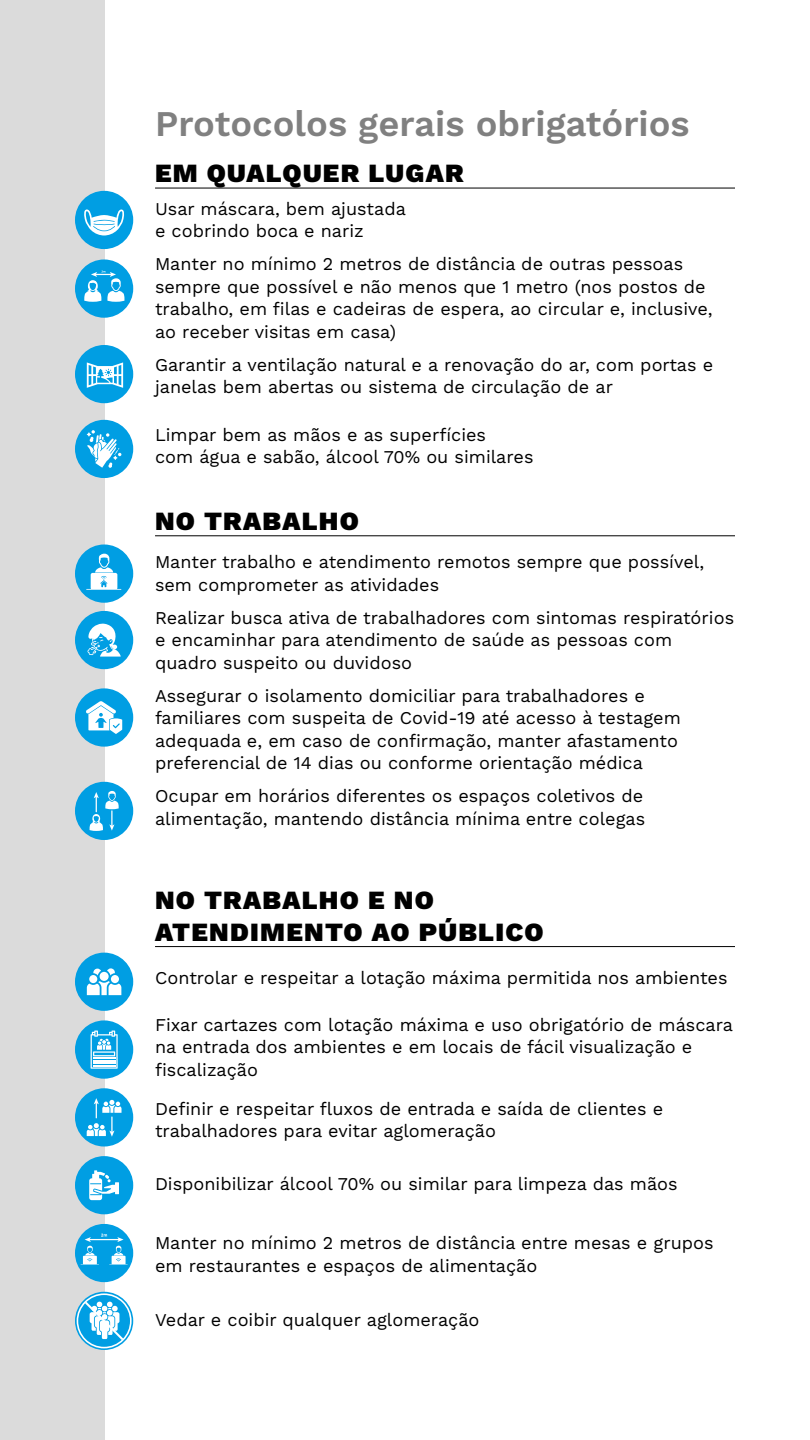
<style>
.page{position:relative;width:810px;height:1440px;background:#fff}
.page>*{position:absolute;margin:0;border:0;box-sizing:border-box;transform-origin:0 0}
.t1{font:600 36.15px "Work Sans";color:#808080}
.t2{font:900 26.25px/31.5px "Work Sans";letter-spacing:.05em;color:#000}
.t3{font:18px/22.5px "Work Sans";color:#000}
</style>
<div class="page">
<div style="left:0;top:0;width:104px;height:1440px;background:#dbdbdb"></div>
<hr style="left:155px;top:188px;width:580px;height:1px;background:#000">
<hr style="left:155px;top:535px;width:580px;height:1px;background:#000">
<hr style="left:155px;top:946px;width:580px;height:1px;background:#000">
<div style="left:75px;top:420px;width:58px;height:58px;background:#009ee3;border-radius:50%"></div>
<svg style="left:87px;top:430px;width:34px;height:38px"></svg>
<div style="left:75px;top:191px;width:58px;height:58px;background:#009ee3;border-radius:50%"></div>
<svg style="left:84px;top:210px;width:40px;height:26px"></svg>
<div style="left:75px;top:259px;width:58px;height:59px;background:#009ee3;border-radius:50%"></div>
<svg style="left:84px;top:271px;width:41px;height:31px"></svg>
<div style="left:75px;top:782px;width:58px;height:58px;background:#009ee3;border-radius:50%"></div>
<svg style="left:90px;top:791px;width:29px;height:40px"></svg>
<div style="left:75px;top:345px;width:58px;height:58px;background:#009ee3;border-radius:50%"></div>
<svg style="left:87px;top:362px;width:36px;height:26px"></svg>
<div style="left:75px;top:611px;width:58px;height:58px;background:#009ee3;border-radius:50%"></div>
<svg style="left:87px;top:623px;width:34px;height:34px"></svg>
<div style="left:75px;top:545px;width:58px;height:58px;background:#009ee3;border-radius:50%"></div>
<svg style="left:86px;top:554px;width:35px;height:36px"></svg>
<div style="left:75px;top:688px;width:58px;height:59px;background:#009ee3;border-radius:50%"></div>
<svg style="left:86px;top:701px;width:36px;height:33px"></svg>
<div style="left:75px;top:953px;width:58px;height:58px;background:#009ee3;border-radius:50%"></div>
<div style="left:89px;top:975px;width:8px;height:8px;background:#fff;border-radius:50%"></div>
<div style="left:111px;top:975px;width:8px;height:8px;background:#fff;border-radius:50%"></div>
<div style="left:100px;top:972px;width:9px;height:9px;background:#fff;border-radius:50%"></div>
<svg style="left:87px;top:981px;width:34px;height:14px"></svg>
<svg style="left:107px;top:968px;width:8px;height:7px"></svg>
<svg style="left:93px;top:969px;width:8px;height:6px"></svg>
<div style="left:75px;top:1020px;width:58px;height:59px;background:#009ee3;border-radius:50%"></div>
<svg style="left:91px;top:1031px;width:27px;height:38px"></svg>
<div style="left:75px;top:1088px;width:58px;height:59px;background:#009ee3;border-radius:50%"></div>
<svg style="left:87px;top:1098px;width:35px;height:39px"></svg>
<div style="left:75px;top:1156px;width:58px;height:58px;background:#009ee3;border-radius:50%"></div>
<svg style="left:89px;top:1170px;width:30px;height:30px"></svg>
<div style="left:75px;top:1224px;width:58px;height:58px;background:#009ee3;border-radius:50%"></div>
<svg style="left:81px;top:1234px;width:47px;height:31px"></svg>
<svg style="left:75px;top:1292px;width:58px;height:58px"></svg>
<svg style="left:77px;top:1293px;width:55px;height:55px"></svg>
<h1 class="t1" style="left:155px;top:103px;width:536px">Protocolos gerais obrigatórios</h1>
<h2 class="t2" style="left:155px;top:159px;width:310px">EM QUALQUER LUGAR</h2>
<p class="t3" style="left:155px;top:198px;width:252px">Usar máscara, bem ajustada e cobrindo boca e nariz</p>
<p class="t3" style="left:155px;top:254px;width:559px">Manter no mínimo 2 metros de distância de outras pessoas sempre que possível e não menos que 1 metro (nos postos de trabalho, em filas e cadeiras de espera, ao circular e, inclusive, ao receber visitas em casa)</p>
<p class="t3" style="left:155px;top:354px;width:560px">Garantir a ventilação natural e a renovação do ar, com portas e janelas bem abertas ou sistema de circulação de ar</p>
<p class="t3" style="left:155px;top:424px;width:380px">Limpar bem as mãos e as superfícies<br>com água e sabão, álcool 70% ou similares</p>
<h2 class="t2" style="left:155px;top:507px;width:205px">NO TRABALHO</h2>
<p class="t3" style="left:155px;top:551px;width:551px">Manter trabalho e atendimento remotos sempre que possível, sem comprometer as atividades</p>
<p class="t3" style="left:155px;top:607px;width:581px">Realizar busca ativa de trabalhadores com sintomas respiratórios e encaminhar para atendimento de saúde as pessoas com quadro suspeito ou duvidoso</p>
<p class="t3" style="left:155px;top:685px;width:527px">Assegurar o isolamento domiciliar para trabalhadores e familiares com suspeita de Covid-19 até acesso à testagem adequada e, em caso de confirmação, manter afastamento preferencial de 14 dias ou conforme orientação médica</p>
<p class="t3" style="left:155px;top:785px;width:492px">Ocupar em horários diferentes os espaços coletivos de alimentação, mantendo distância mínima entre colegas</p>
<h2 class="t2" style="left:155px;top:886px;width:390px">NO TRABALHO E NO<br>ATENDIMENTO AO PÚBLICO</h2>
<p class="t3" style="left:155px;top:968px;width:574px">Controlar e respeitar a lotação máxima permitida nos ambientes</p>
<p class="t3" style="left:155px;top:1014px;width:579px">Fixar cartazes com lotação máxima e uso obrigatório de máscara na entrada dos ambientes e em locais de fácil visualização e fiscalização</p>
<p class="t3" style="left:155px;top:1098px;width:510px">Definir e respeitar fluxos de entrada e saída de clientes e trabalhadores para evitar aglomeração</p>
<p class="t3" style="left:155px;top:1173px;width:524px">Disponibilizar álcool 70% ou similar para limpeza das mãos</p>
<p class="t3" style="left:155px;top:1232px;width:560px">Manter no mínimo 2 metros de distância entre mesas e grupos em restaurantes e espaços de alimentação</p>
<p class="t3" style="left:155px;top:1309px;width:326px">Vedar e coibir qualquer aglomeração</p>
</div>
